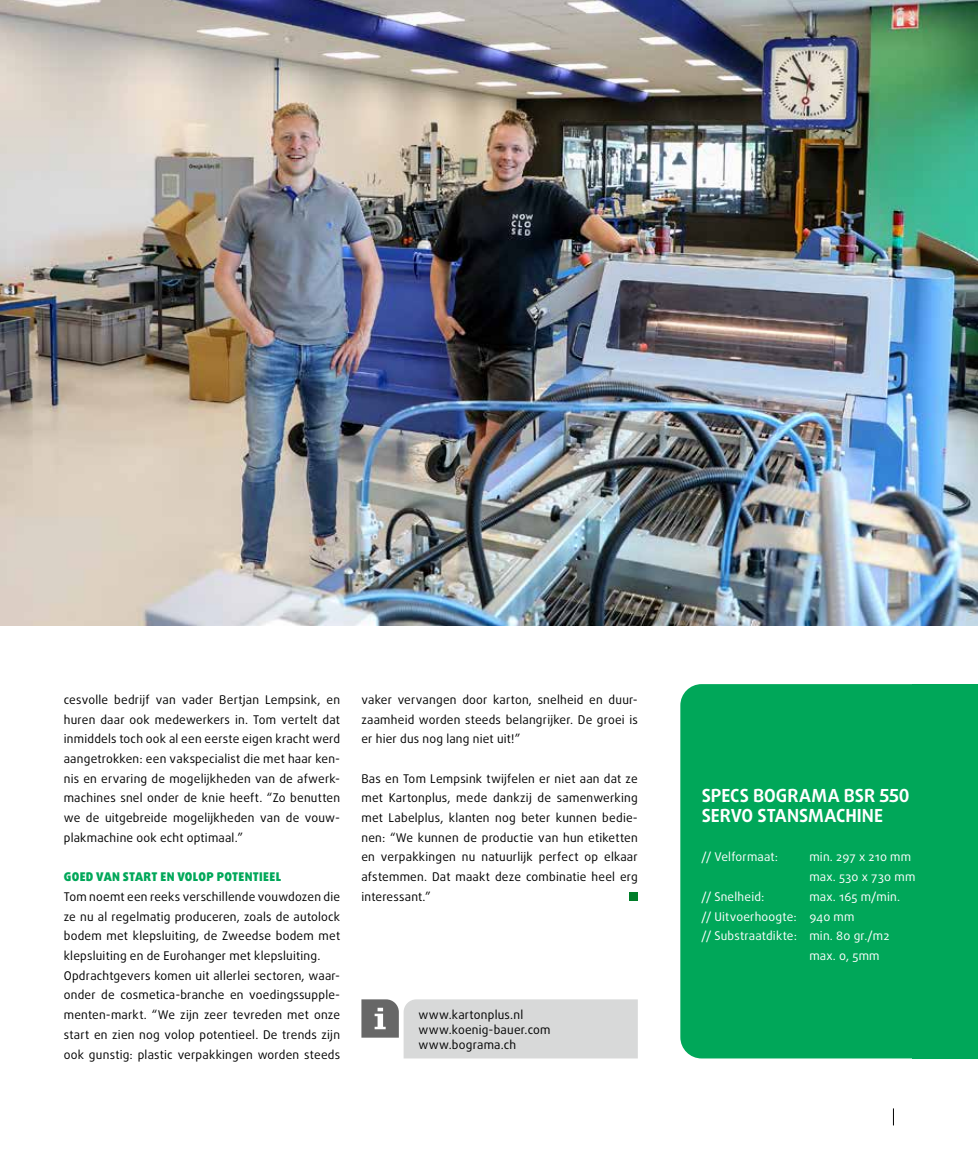
<style>
.page{position:relative;width:978px;height:1170px;background:#fff}
.page>*{position:absolute;margin:0;border:0;box-sizing:border-box;transform-origin:0 0}
.t1{font:700 18px/19.6px "Daxline Pro";letter-spacing:-.005em;color:#fff}
.t2{font:12px/19.6px "Daxline Pro";letter-spacing:.015em;color:#000;text-align:justify}
.t3{font:12px/19.6px "Daxline Pro";letter-spacing:.02em;color:#fff}
.t4{font:900 12px "Daxline Pro";letter-spacing:.025em;color:#00a759}
</style>
<div class="page">
<img style="left:1px;top:0;width:977px;height:625px">
<svg style="left:893px;top:1108px;width:1px;height:17px"></svg>
<div style="left:913px;top:684px;width:65px;height:374px;background:#00a759"></div>
<div style="left:680px;top:684px;width:233px;height:374px;background:#00a759"></div>
<div style="left:629px;top:892px;width:9px;height:8px;background:#007d29"></div>
<svg style="left:361px;top:999px;width:277px;height:59px;background:#d2d3d3"></svg>
<svg style="left:0;top:0;width:1px;height:625px"></svg>
<p class="t2" style="left:64px;top:689px;width:278px">cesvolle bedrijf van vader Bertjan Lempsink, en huren daar ook medewerkers in. Tom vertelt dat inmiddels toch ook al een eerste eigen kracht werd aangetrokken: een vakspecialist die met haar ken&shy;nis en ervaring de mogelijkheden van de afwerk&shy;machines snel onder de knie heeft. “Zo benutten we de uitgebreide mogelijkheden van de vouw&shy;plakmachine ook echt optimaal.”</p>
<p class="t4" style="left:64px;top:868px;width:219px">GOED VAN START EN VOLOP POTENTIEEL</p>
<p class="t2" style="left:64px;top:886px;width:278px;text-align:left">Tom noemt een reeks verschillende vouwdozen die ze nu al regelmatig produceren, zoals de autolock bodem met klepsluiting, de Zweedse bodem met klepsluiting en de Eurohanger met klepsluiting.<br>Opdrachtgevers komen uit allerlei sectoren, waar&shy;onder de cosmetica-branche en voedingssupple&shy;menten-markt. “We zijn zeer tevreden met onze start en zien nog volop potentieel. De trends zijn ook gunstig: plastic verpakkingen worden steeds</p>
<p class="t2" style="left:361px;top:689px;width:278px">vaker vervangen door karton, snelheid en duur&shy;zaamheid worden steeds belangrijker. De groei is er hier dus nog lang niet uit!”</p>
<p class="t2" style="left:361px;top:768px;width:278px">Bas en Tom Lempsink twijfelen er niet aan dat ze met Kartonplus, mede dankzij de samenwerking met Labelplus, klanten nog beter kunnen bedie&shy;nen: “We kunnen de productie van hun etiketten en verpakkingen nu natuurlijk perfect op elkaar afstemmen. Dat maakt deze combinatie heel erg interessant.”</p>
<p class="t2" style="left:418px;top:1006px;width:134px;line-height:15px;text-align:left">www.kartonplus.nl www.koenig-bauer.com www.bograma.ch</p>
<h1 class="t1" style="left:702px;top:786px;width:209px">SPECS BOGRAMA BSR 550<br>SERVO STANSMACHINE</h1>
<p class="t3" style="left:702px;top:847px;width:78px">// Velformaat:</p>
<p class="t3" style="left:809px;top:847px;width:108px">min. 297 x 210 mm max. 530 x 730 mm</p>
<p class="t3" style="left:702px;top:886px;width:64px">// Snelheid:</p>
<p class="t3" style="left:809px;top:886px;width:92px">max. 165 m/min.</p>
<p class="t3" style="left:702px;top:906px;width:155px">// Uitvoerhoogte: 940 mm</p>
<p class="t3" style="left:702px;top:926px;width:189px">// Substraatdikte: min. 80 gr./m2</p>
<p class="t3" style="left:809px;top:945px;width:72px">max. 0, 5mm</p>
</div>
